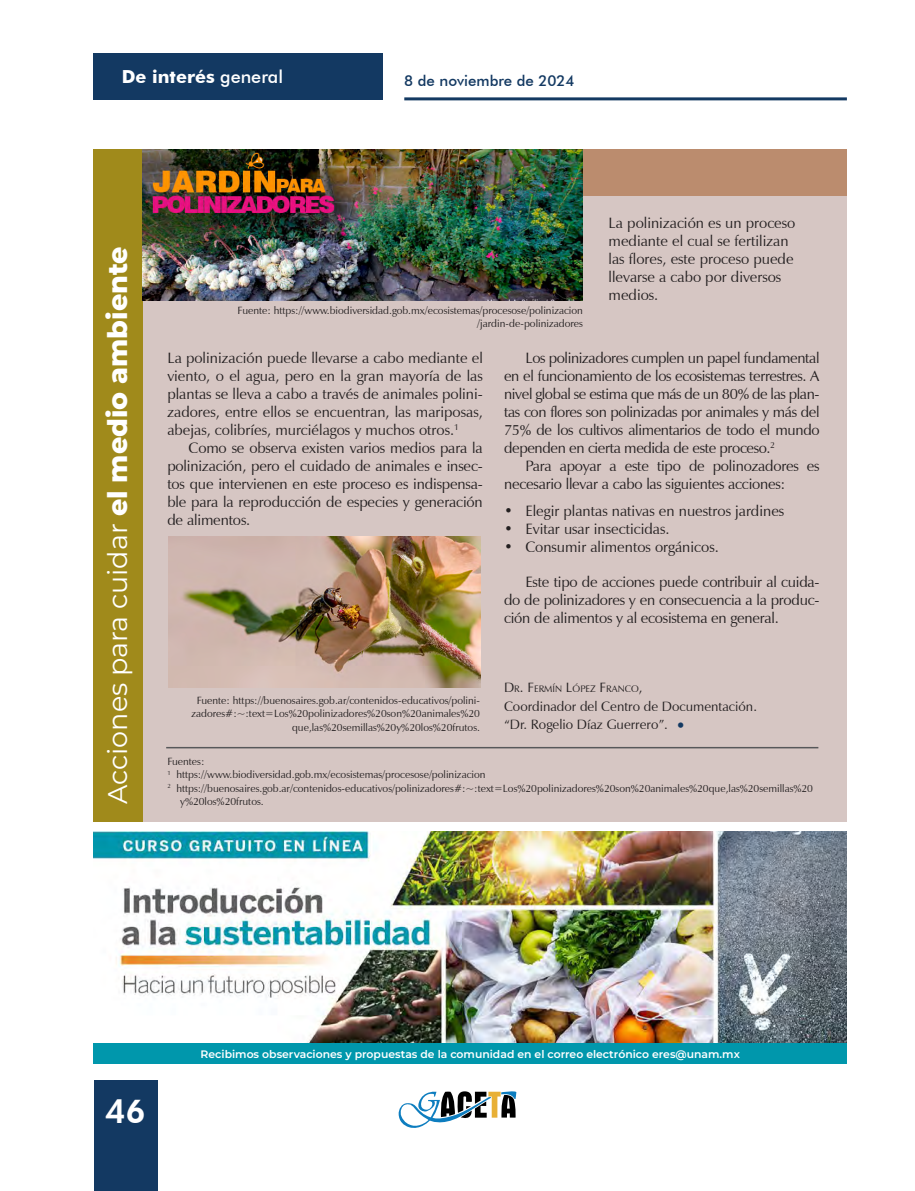
<style>
.page{position:relative;width:915px;height:1191px;background:#fff}
.page>*{position:absolute;margin:0;border:0;box-sizing:border-box;transform-origin:0 0}
.t1{font:800 33px "Futura BT";color:#fff}
.Textos_adicionales{font:27px "Montserrat";color:#fff}
.t2{font:700 18px "Futura BT";color:#fff}
.Sangria{font:15px/18px "Zapf Humanist 601 BT";letter-spacing:-.015em;color:#231f20;text-align:justify}
.Inicio{font:15px/18px "Zapf Humanist 601 BT";color:#231f20}
.t3{font:500 15px "Futura BT";color:#133962}
.Firma_cargo{font:13.5px "Zapf Humanist 601 BT";color:#231f20}
.Textos_adicionales-2{font:600 10.8px "Montserrat";color:#fff}
.Notas{font:10.5px/13.5px "Zapf Humanist 601 BT";color:#231f20;text-align:right}
.Fuentes{font:10.5px/13.5px "Zapf Humanist 601 BT";color:#231f20}
.Firma_nombre{font:9.45px "Zapf Humanist 601 BT";color:#231f20}
.s1{font-weight:500}
.s2{font-weight:800}
.s3{font-size:13.5px}
.s4{font-size:18px;color:#133962}
</style>
<div class="page">
<div style="left:94px;top:53px;width:289px;height:47px;background:#133962"></div>
<hr style="left:404px;top:97px;width:442px;height:3px;background:#133962">
<div style="left:94px;top:1079px;width:63px;height:112px;background:#133962"></div>
<svg style="left:398px;top:1091px;width:118px;height:37px"></svg>
<div style="left:96px;top:149px;width:750px;height:672px;background:#d6c6c3"></div>
<div style="left:138px;top:149px;width:708px;height:47px;background:#bb8c6e"></div>
<div style="left:93px;top:149px;width:50px;height:672px;background:#a08a1b"></div>
<hr style="left:166px;top:747px;width:652px;height:1px;background:#57585a">
<img style="left:94px;top:832px;width:752px;height:211px">
<img style="left:143px;top:149px;width:439px;height:151px">
<img style="left:168px;top:536px;width:312px;height:152px">
<div style="left:94px;top:1043px;width:752px;height:20px;background:#0097ac"></div>
<p class="t2" style="left:122px;top:65px;width:163px">De interés <span class="s1">general</span></p>
<p class="t3" style="left:404px;top:71px;width:172px">8 de noviembre de 2024</p>
<p class="Textos_adicionales" style="left:99px;top:804px;width:559px;rotate:-90deg">Acciones para cuidar <span class="s2">el medio ambiente</span></p>
<p class="Notas" style="left:237px;top:303px;width:347px">Fuente: https://www.biodiversidad.gob.mx/ecosistemas/procesose/polinizacion</p>
<p class="Notas" style="left:477px;top:317px;width:107px">/jardin-de-polinizadores</p>
<p class="Inicio" style="left:608px;top:214px;width:188px">La polinización es un proceso mediante el cual se fertilizan</p>
<p class="Inicio" style="left:608px;top:250px;width:186px">las flores, este proceso puede llevarse a cabo por diversos medios.</p>
<p class="Inicio" style="left:167px;top:349px;width:317px;text-align:justify">La polinización puede llevarse a cabo mediante el viento, o el agua, pero en la gran mayoría de las plantas se lleva a cabo a través de animales polini&shy;zadores, entre ellos se encuentran, las mariposas, abejas, colibríes, murciélagos y muchos otros.<sup>1</sup></p>
<p class="Sangria" style="left:167px;top:439px;width:317px;text-indent:21px">Como se observa existen varios medios para la polinización, pero el cuidado de animales e insec&shy;tos que intervienen en este proceso es indispensa&shy;ble para la reproducción de especies y generación de alimentos.</p>
<p class="Sangria" style="left:504px;top:349px;width:317px;text-indent:21px">Los polinizadores cumplen un papel fundamental en el funcionamiento de los ecosistemas terrestres. A nivel global se estima que más de un 80% de las plan&shy;tas con flores son polinizadas por animales y más del 75% de los cultivos alimentarios de todo el mundo dependen en cierta medida de este proceso.<sup>2</sup></p>
<p class="Sangria" style="left:504px;top:457px;width:317px;text-indent:21px">Para apoyar a este tipo de polinozadores es necesario llevar a cabo las siguientes acciones:</p>
<p class="Sangria" style="left:504px;top:502px;width:281px">• Elegir plantas nativas en nuestros jardines</p>
<p class="Sangria" style="left:504px;top:520px;width:167px">• Evitar usar insecticidas.</p>
<p class="Sangria" style="left:504px;top:538px;width:216px">• Consumir alimentos orgánicos.</p>
<p class="Sangria" style="left:504px;top:573px;width:317px;text-indent:21px">Este tipo de acciones puede contribuir al cuida&shy;do de polinizadores y en consecuencia a la produc&shy;ción de alimentos y al ecosistema en general.</p>
<p class="Notas" style="left:191px;top:693px;width:290px">Fuente: https://buenosaires.gob.ar/contenidos-educativos/polini&shy;zadores#:~:text=Los%20polinizadores%20son%20animales%20 que,las%20semillas%20y%20los%20frutos.</p>
<p class="Firma_nombre" style="left:504px;top:683px;width:140px"><span class="s3">D</span> R<span class="s3">. F</span> ERMÍN <span class="s3">L</span>ÓPEZ <span class="s3">F</span> RANCO<span class="s3">,</span></p>
<p class="Firma_cargo" style="left:504px;top:698px;width:254px">Coordinador del Centro de Documentación.</p>
<p class="Firma_cargo" style="left:504px;top:716px;width:183px">“Dr. Rogelio Díaz Guerrero”. <span class="s4">•</span></p>
<p class="Notas" style="left:167px;top:754px;width:39px">Fuentes:</p>
<p class="Fuentes" style="left:167px;top:768px;width:320px"><sup>1</sup> https://www.biodiversidad.gob.mx/ecosistemas/procesose/polinizacion</p>
<p class="Fuentes" style="left:180px;top:781px;width:634px;text-indent:-13px"><sup>2</sup> https://buenosaires.gob.ar/contenidos-educativos/polinizadores#:~:text=Los%20polinizadores%20son%20animales%20que,las%20semillas%20 y%20los%20frutos.</p>
<h1 class="t1" style="left:105px;top:1090px;width:42px">46</h1>
<p class="Textos_adicionales-2" style="left:200px;top:1046px;width:540px">Recibimos observaciones y propuestas de la comunidad en el correo electrónico eres@unam.mx</p>
</div>
